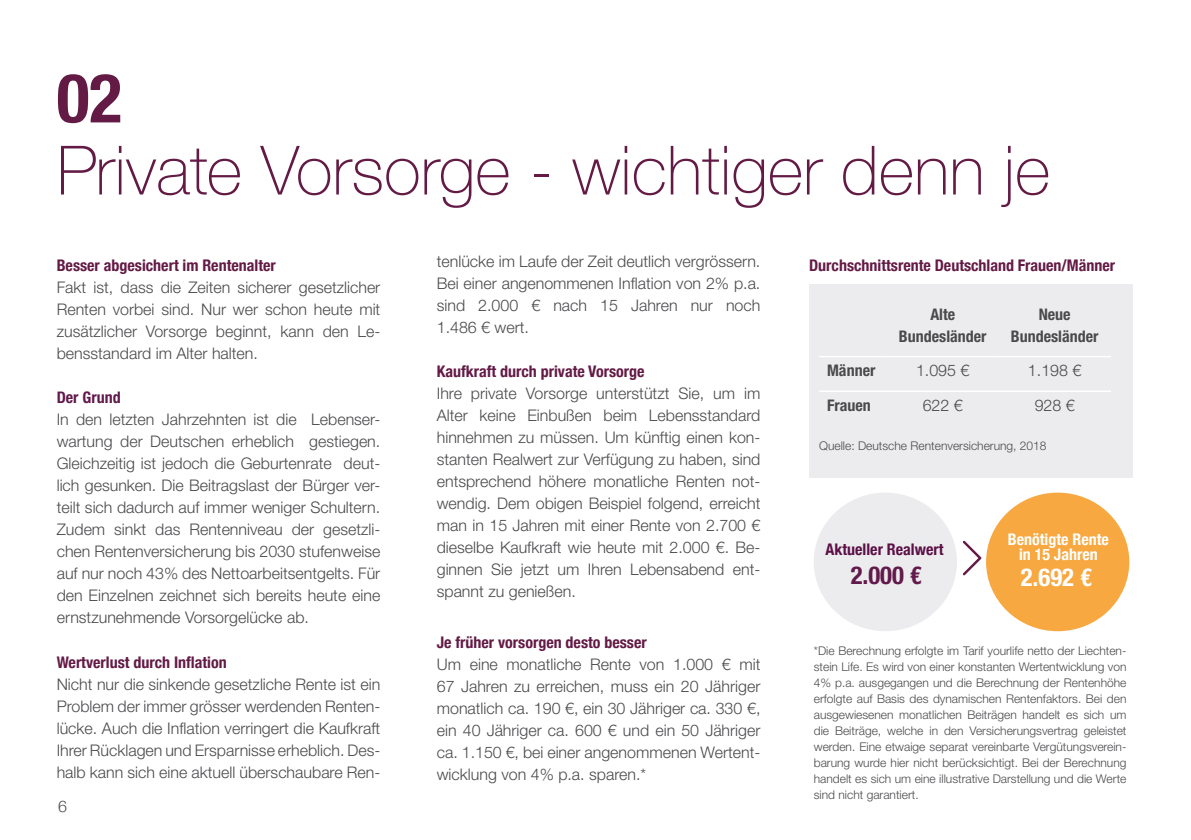
<style>
.page{position:relative;width:1191px;height:840px;background:#fff}
.page>*{position:absolute;margin:0;border:0;box-sizing:border-box;transform-origin:0 0}
.t1{font:100 68px "Helvetica Neue";color:#631a45}
.t2{font:700 condensed 68px "Helvetica Neue";color:#631a45}
.TextSublines{font:700 condensed 24.8px "Helvetica Neue LT Pro";color:#62194b}
.TextSublines-2{font:700 condensed 24.8px "Helvetica Neue LT Pro";color:#fff}
.Fliesstext3{font:300 16px/22px "Helvetica Neue LT Pro";color:#4a4a4d;text-align:justify}
.t3{font:700 condensed 16px "Helvetica Neue";color:#631a45}
.Fliesstext3-2{font:700 condensed 16px "Helvetica Neue LT Pro";color:#4a4a4d}
.t4{font:700 condensed 16px/15px "Helvetica Neue";color:#fff;text-align:center}
.t5{font:700 condensed 16px "Helvetica Neue";color:#5b1047}
.TextSublines-3{font:700 condensed 16px "Helvetica Neue LT Pro";color:#62194b}
.t6{font:300 16px "Helvetica Neue";color:#4a4a4d}
.Fliesstext3-3{font:300 12px/16px "Helvetica Neue LT Pro";color:#4a4a4d;text-align:justify}
</style>
<div class="page">
<div style="left:808px;top:284px;width:324px;height:193px;background:#ececee"></div>
<div style="left:813px;top:492px;width:144px;height:139px;background:#ececee;border-radius:50%"></div>
<div style="left:986px;top:492px;width:143px;height:139px;background:#f7a840;border-radius:50%"></div>
<svg style="left:963px;top:540px;width:18px;height:35px"></svg>
<hr style="left:819px;top:390px;width:68px;height:2px;background:#fff">
<hr style="left:887px;top:390px;width:111px;height:2px;background:#fff">
<hr style="left:998px;top:390px;width:113px;height:2px;background:#fff">
<hr style="left:819px;top:355px;width:68px;height:2px;background:#fff">
<hr style="left:887px;top:355px;width:111px;height:2px;background:#fff">
<hr style="left:998px;top:355px;width:113px;height:2px;background:#fff">
<p class="t2" style="left:57px;top:42px;width:67px">02</p>
<p class="t1" style="left:57px;top:119px;width:995px">Private Vorsorge - wichtiger denn je</p>
<p class="t3" style="left:57px;top:252px;width:221px">Besser abgesichert im Rentenalter</p>
<p class="Fliesstext3" style="left:57px;top:276px;width:325px">Fakt ist, dass die Zeiten sicherer gesetzlicher Renten vorbei sind. Nur wer schon heute mit zusätzlicher Vorsorge beginnt, kann den Le&shy;bensstandard im Alter halten.</p>
<p class="TextSublines-3" style="left:57px;top:388px;width:65px">Der Grund</p>
<p class="Fliesstext3" style="left:57px;top:408px;width:325px">In den letzten Jahrzehnten ist die Lebenser&shy;wartung der Deutschen erheblich gestiegen.<br>Gleichzeitig ist jedoch die Geburtenrate deut&shy;lich gesunken. Die Beitragslast der Bürger ver&shy;teilt sich dadurch auf immer weniger Schultern.<br>Zudem sinkt das Rentenniveau der gesetzli&shy;chen Rentenversicherung bis 2030 stufenweise auf nur noch 43% des Nettoarbeitsentgelts. Für den Einzelnen zeichnet sich bereits heute eine ernstzunehmende Vorsorgelücke ab.</p>
<p class="t3" style="left:57px;top:648px;width:171px">Wertverlust durch Inflation</p>
<p class="Fliesstext3" style="left:57px;top:672px;width:325px">Nicht nur die sinkende gesetzliche Rente ist ein Problem der immer grösser werdenden Renten&shy;lücke. Auch die Inflation verringert die Kaufkraft Ihrer Rücklagen und Ersparnisse erheblich. Des&shy;halb kann sich eine aktuell überschaubare Ren-</p>
<p class="t6" style="left:58px;top:792px;width:10px">6</p>
<p class="Fliesstext3" style="left:437px;top:250px;width:325px">tenlücke im Laufe der Zeit deutlich vergrössern.<br>Bei einer angenommenen Inflation von 2% p.a. sind 2.000 € nach 15 Jahren nur noch 1.486 € wert.</p>
<p class="t3" style="left:437px;top:358px;width:209px">Kaufkraft durch private Vorsorge</p>
<p class="Fliesstext3" style="left:437px;top:382px;width:325px">Ihre private Vorsorge unterstützt Sie, um im Alter keine Einbußen beim Lebensstandard hinnehmen zu müssen. Um künftig einen kon&shy;stanten Realwert zur Verfügung zu haben, sind entsprechend höhere monatliche Renten not&shy;wendig. Dem obigen Beispiel folgend, erreicht man in 15 Jahren mit einer Rente von 2.700 € dieselbe Kaufkraft wie heute mit 2.000 €. Be&shy;ginnen Sie jetzt um Ihren Lebensabend ent&shy;spannt zu genießen.</p>
<p class="t3" style="left:437px;top:629px;width:211px">Je früher vorsorgen desto besser</p>
<p class="Fliesstext3" style="left:437px;top:653px;width:325px">Um eine monatliche Rente von 1.000 € mit 67 Jahren zu erreichen, muss ein 20 Jähriger monatlich ca. 190 €, ein 30 Jähriger ca. 330 €, ein 40 Jähriger ca. 600 € und ein 50 Jähriger ca. 1.150 €, bei einer angenommenen Wertent&shy;wicklung von 4% p.a. sparen.*</p>
<p class="t3" style="left:809px;top:252px;width:307px">Durchschnittsrente Deutschland Frauen/Männer</p>
<p class="Fliesstext3-2" style="left:930px;top:304px;width:26px">Alte</p>
<p class="Fliesstext3-2" style="left:899px;top:326px;width:89px">Bundesländer</p>
<p class="Fliesstext3-2" style="left:1038px;top:304px;width:33px">Neue</p>
<p class="Fliesstext3-2" style="left:1010px;top:326px;width:89px">Bundesländer</p>
<p class="Fliesstext3-2" style="left:827px;top:360px;width:50px">Männer</p>
<p class="Fliesstext3" style="left:916px;top:359px;width:55px">1.095 €</p>
<p class="Fliesstext3" style="left:1028px;top:359px;width:55px">1.198 €</p>
<p class="Fliesstext3-2" style="left:827px;top:395px;width:45px">Frauen</p>
<p class="Fliesstext3" style="left:922px;top:393px;width:42px">622 €</p>
<p class="Fliesstext3" style="left:1034px;top:393px;width:42px">928 €</p>
<p class="Fliesstext3-3" style="left:819px;top:437px;width:229px">Quelle: Deutsche Rentenversicherung, 2018</p>
<p class="t5" style="left:825px;top:536px;width:120px">Aktueller Realwert</p>
<p class="TextSublines" style="left:850px;top:560px;width:73px">2.000 €</p>
<p class="t4" style="left:1008px;top:530px;width:102px">Benötigte Rente in 15 Jahren</p>
<p class="TextSublines-2" style="left:1020px;top:561px;width:73px">2.692 €</p>
<p class="Fliesstext3-3" style="left:813px;top:642px;width:314px">*Die Berechnung erfolgte im Tarif yourlife netto der Liechten&shy;stein Life. Es wird von einer konstanten Wertentwicklung von 4% p.a. ausgegangen und die Berechnung der Rentenhöhe erfolgte auf Basis des dynamischen Rentenfaktors. Bei den ausgewiesenen monatlichen Beiträgen handelt es sich um die Beiträge, welche in den Versicherungsvertrag geleistet werden. Eine etwaige separat vereinbarte Vergütungsverein&shy;barung wurde hier nicht berücksichtigt. Bei der Berechnung handelt es sich um eine illustrative Darstellung und die Werte sind nicht garantiert.</p>
</div>
